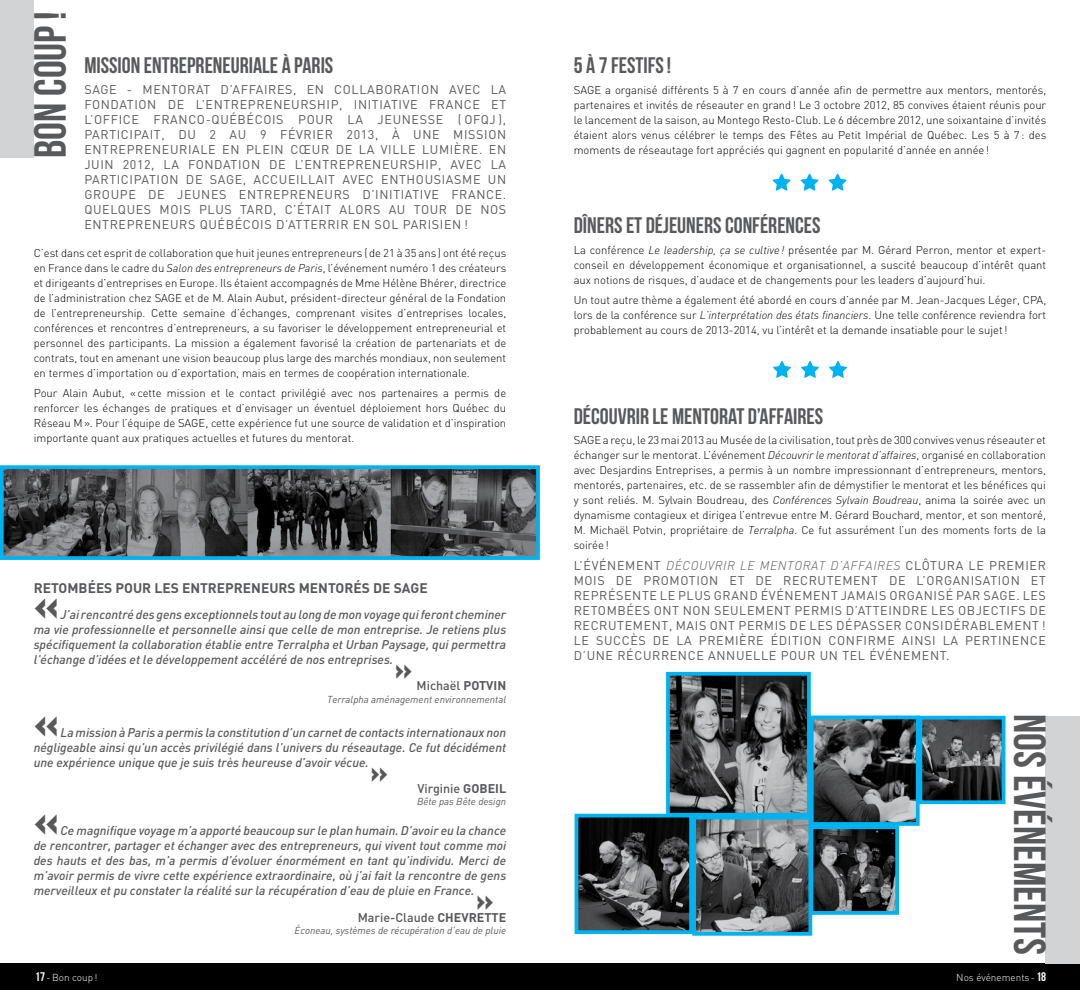
<style>
.page{position:relative;width:1080px;height:990px;background:#fff}
.page>*{position:absolute;margin:0;border:0;box-sizing:border-box;transform-origin:0 0}
.t1{font:45px "Bebas Neue";color:#58595b}
.t2{font:900 37.5px "DIN";color:#58595b}
.t3{font:900 26.25px "DIN";color:#58595b}
.t4{font:22.5px "Bebas Neue";color:#58595b}
.t5{font:700 13.75px "DIN";color:#58595b}
.t6{font:italic 500 12.5px/15px "DIN";color:#58595b;text-align:justify}
.t7{font:12.5px/15px "DIN";letter-spacing:.05em;color:#58595b;text-align:justify}
.t8{font:500 12.5px "DIN";color:#58595b}
.t9{font:300 11.25px/15px "DIN";color:#000;text-align:justify}
.t10{font:italic 10px "DIN";color:#58595b}
.t11{font:300 10px "DIN";color:#fff}
.s1{font-style:italic}
.s2{font-weight:700}
.s3{font-family:"Bebas Neue";font-weight:400;font-size:12.5px}
.s4{font-weight:300;font-style:italic}
</style>
<div class="page">
<div style="left:0;top:964px;width:1080px;height:26px;background:#000"></div>
<div style="left:0;top:0;width:34px;height:157px;background:#d1d3d4"></div>
<img style="left:5px;top:470px;width:530px;height:85px">
<div style="left:0;top:465px;width:540px;height:95px;border:4px solid #00b3f0"></div>
<div style="left:1046px;top:716px;width:34px;height:248px;background:#d1d3d4"></div>
<svg style="left:773px;top:174px;width:17px;height:17px"></svg>
<svg style="left:801px;top:174px;width:18px;height:17px"></svg>
<svg style="left:829px;top:174px;width:18px;height:17px"></svg>
<svg style="left:773px;top:361px;width:18px;height:17px"></svg>
<svg style="left:801px;top:361px;width:18px;height:17px"></svg>
<svg style="left:829px;top:361px;width:18px;height:17px"></svg>
<img style="left:815px;top:721px;width:100px;height:100px">
<div style="left:810px;top:716px;width:110px;height:110px;border:4px solid #00b3f0"></div>
<img style="left:815px;top:830px;width:79px;height:80px">
<div style="left:810px;top:825px;width:89px;height:90px;border:4px solid #00b3f0"></div>
<img style="left:671px;top:677px;width:135px;height:135px">
<div style="left:666px;top:672px;width:145px;height:145px;border:4px solid #00b3f0"></div>
<img style="left:924px;top:721px;width:76px;height:78px">
<div style="left:919px;top:716px;width:86px;height:88px;border:4px solid #00b3f0"></div>
<img style="left:580px;top:819px;width:108px;height:110px">
<div style="left:575px;top:814px;width:118px;height:120px;border:4px solid #00b3f0"></div>
<img style="left:697px;top:821px;width:110px;height:110px">
<div style="left:692px;top:816px;width:120px;height:120px;border:4px solid #00b3f0"></div>
<h1 class="t1" style="left:25px;top:158px;width:148px;rotate:-90deg">BON COUP!</h1>
<h3 class="t4" style="left:84px;top:53px;width:251px">MISSION ENTREPRENEURIALE À PARIS</h3>
<p class="t7" style="left:84px;top:82px;width:423px">SAGE - MENTORAT D’AFFAIRES, EN COLLABORATION AVEC LA FONDATION DE L’ENTREPRENEURSHIP, INITIATIVE FRANCE ET L’OFFICE FRANCO-QUÉBÉCOIS POUR LA JEUNESSE ( OFQJ ), PARTICIPAIT, DU 2 AU 9 FÉVRIER 2013, À UNE MISSION ENTREPRENEURIALE EN PLEIN CŒUR DE LA VILLE LUMIÈRE. EN JUIN 2012, LA FONDATION DE L’ENTREPRENEURSHIP, AVEC LA PARTICIPATION DE SAGE, ACCUEILLAIT AVEC ENTHOUSIASME UN GROUPE DE JEUNES ENTREPRENEURS D’INITIATIVE FRANCE.<br>QUELQUES MOIS PLUS TARD, C’ÉTAIT ALORS AU TOUR DE NOS ENTREPRENEURS QUÉBÉCOIS D’ATTERRIR EN SOL PARISIEN !</p>
<p class="t9" style="left:34px;top:245px;width:474px">C’est dans cet esprit de collaboration que huit jeunes entrepreneurs (de 21 à 35 ans ) ont été reçus en France dans le cadre du <span class="s1">Salon des entrepreneurs de Paris</span>, l’événement numéro 1 des créateurs et dirigeants d’entreprises en Europe. Ils étaient accompagnés de Mme Hélène Bhérer, directrice de l’administration chez SAGE et de M. Alain Aubut, président-directeur général de la Fondation de l’entrepreneurship. Cette semaine d’échanges, comprenant visites d’entreprises locales, conférences et rencontres d’entrepreneurs, a su favoriser le développement entrepreneurial et personnel des participants. La mission a également favorisé la création de partenariats et de contrats, tout en amenant une vision beaucoup plus large des marchés mondiaux, non seulement en termes d’importation ou d’exportation, mais en termes de coopération internationale.</p>
<p class="t9" style="left:34px;top:386px;width:474px">Pour Alain Aubut, «cette mission et le contact privilégié avec nos partenaires a permis de renforcer les échanges de pratiques et d’envisager un éventuel déploiement hors Québec du Réseau M». Pour l’équipe de SAGE, cette expérience fut une source de validation et d’inspiration importante quant aux pratiques actuelles et futures du mentorat.</p>
<p class="t5" style="left:34px;top:579px;width:395px">RETOMBÉES POUR LES ENTREPRENEURS MENTORÉS DE SAGE</p>
<h2 class="t2" style="left:34px;top:581px;width:27px">«</h2>
<p class="t6" style="left:34px;top:607px;width:474px;text-indent:27px">J’ai rencontré des gens exceptionnels tout au long de mon voyage qui feront cheminer ma vie professionnelle et personnelle ainsi que celle de mon entreprise. Je retiens plus spécifiquement la collaboration établie entre Terralpha et Urban Paysage, qui permettra l’échange d’idées et le développement accéléré de nos entreprises.</p>
<p class="t8" style="left:395px;top:678px;width:113px"><sup>»</sup> Michaël <span class="s2">POTVIN</span></p>
<p class="t10" style="left:327px;top:693px;width:180px">Terralpha aménagement environnemental</p>
<h2 class="t2" style="left:34px;top:698px;width:27px">«</h2>
<p class="t6" style="left:34px;top:724px;width:474px;text-indent:27px">La mission à Paris a permis la constitution d’un carnet de contacts internationaux non négligeable ainsi qu’un accès privilégié dans l’univers du réseautage. Ce fut décidément une expérience unique que je suis très heureuse d’avoir vécue.</p>
<p class="t8" style="left:370px;top:780px;width:137px"><sup>»</sup> Virginie <span class="s2">GOBEIL</span></p>
<p class="t10" style="left:417px;top:796px;width:91px">Bête pas Bête design</p>
<h2 class="t2" style="left:34px;top:797px;width:27px">«</h2>
<p class="t6" style="left:34px;top:823px;width:474px;text-indent:27px">Ce magnifique voyage m’a apporté beaucoup sur le plan humain. D’avoir eu la chance de rencontrer, partager et échanger avec des entrepreneurs, qui vivent tout comme moi des hauts et des bas, m’a permis d’évoluer énormément en tant qu’individu. Merci de m’avoir permis de vivre cette expérience extraordinaire, où j’ai fait la rencontre de gens merveilleux et pu constater la réalité sur la récupération d’eau de pluie en France.</p>
<h3 class="t3" style="left:476px;top:883px;width:19px">»</h3>
<p class="t8" style="left:358px;top:909px;width:150px">Marie-Claude <span class="s2">CHEVRETTE</span></p>
<p class="t10" style="left:295px;top:924px;width:213px">Éconeau, systèmes de récupération d’eau de pluie</p>
<p class="t11" style="left:35px;top:971px;width:64px"><span class="s3">17</span> -Bon coup!</p>
<h3 class="t4" style="left:574px;top:53px;width:99px">5 À 7 FESTIFS!</h3>
<p class="t9" style="left:574px;top:82px;width:474px">SAGE a organisé différents 5 à 7 en cours d’année afin de permettre aux mentors, mentorés, partenaires et invités de réseauter en grand! Le 3 octobre 2012, 85 convives étaient réunis pour le lancement de la saison, au Montego Resto-Club. Le 6 décembre 2012, une soixantaine d’invités étaient alors venus célébrer le temps des Fêtes au Petit Impérial de Québec. Les 5 à 7: des moments de réseautage fort appréciés qui gagnent en popularité d’année en année!</p>
<h3 class="t4" style="left:574px;top:213px;width:248px">DÎNERS ET DÉJEUNERS CONFÉRENCES</h3>
<p class="t9" style="left:574px;top:242px;width:474px">La conférence <span class="s1">Le leadership, ça se cultive !</span> présentée par M. Gérard Perron, mentor et expert&shy;conseil en développement économique et organisationnel, a suscité beaucoup d’intérêt quant aux notions de risques, d’audace et de changements pour les leaders d’aujourd’hui.</p>
<p class="t9" style="left:574px;top:293px;width:474px">Un tout autre thème a également été abordé en cours d’année par M. Jean-Jacques Léger, CPA, lors de la conférence sur <span class="s1">L’interprétation des états financiers</span>. Une telle conférence reviendra fort probablement au cours de 2013-2014, vu l’intérêt et la demande insatiable pour le sujet!</p>
<h3 class="t4" style="left:574px;top:404px;width:251px">DÉCOUVRIR LE MENTORAT D’AFFAIRES</h3>
<p class="t9" style="left:574px;top:433px;width:474px">SAGE a reçu, le 23 mai 2013 au Musée de la civilisation, tout près de 300 convives venus réseauter et échanger sur le mentorat. L’événement <span class="s1">Découvrir le mentorat d’affaires</span>, organisé en collaboration avec Desjardins Entreprises, a permis à un nombre impressionnant d’entrepreneurs, mentors, mentorés, partenaires, etc. de se rassembler afin de démystifier le mentorat et les bénéfices qui y sont reliés. M. Sylvain Boudreau, des <span class="s1">Conférences Sylvain Boudreau</span>, anima la soirée avec un dynamisme contagieux et dirigea l’entrevue entre M. Gérard Bouchard, mentor, et son mentoré, M. Michaël Potvin, propriétaire de <span class="s1">Terralpha</span>. Ce fut assurément l’un des moments forts de la soirée!</p>
<p class="t7" style="left:574px;top:558px;width:474px">L’ÉVÉNEMENT <span class="s4">DÉCOUVRIR LE MENTORAT D’AFFAIRES</span> CLÔTURA LE PREMIER MOIS DE PROMOTION ET DE RECRUTEMENT DE L’ORGANISATION ET REPRÉSENTE LE PLUS GRAND ÉVÉNEMENT JAMAIS ORGANISÉ PAR SAGE. LES RETOMBÉES ONT NON SEULEMENT PERMIS D’ATTEINDRE LES OBJECTIFS DE RECRUTEMENT, MAIS ONT PERMIS DE LES DÉPASSER CONSIDÉRABLEMENT !<br>LE SUCCÈS DE LA PREMIÈRE ÉDITION CONFIRME AINSI LA PERTINENCE D’UNE RÉCURRENCE ANNUELLE POUR UN TEL ÉVÉNEMENT.</p>
<h1 class="t1" style="left:1055px;top:714px;width:242px;rotate:90deg">NOS ÉVÉNEMENTS</h1>
<p class="t11" style="left:956px;top:971px;width:91px">Nos événements - <span class="s3">18</span></p>
</div>
